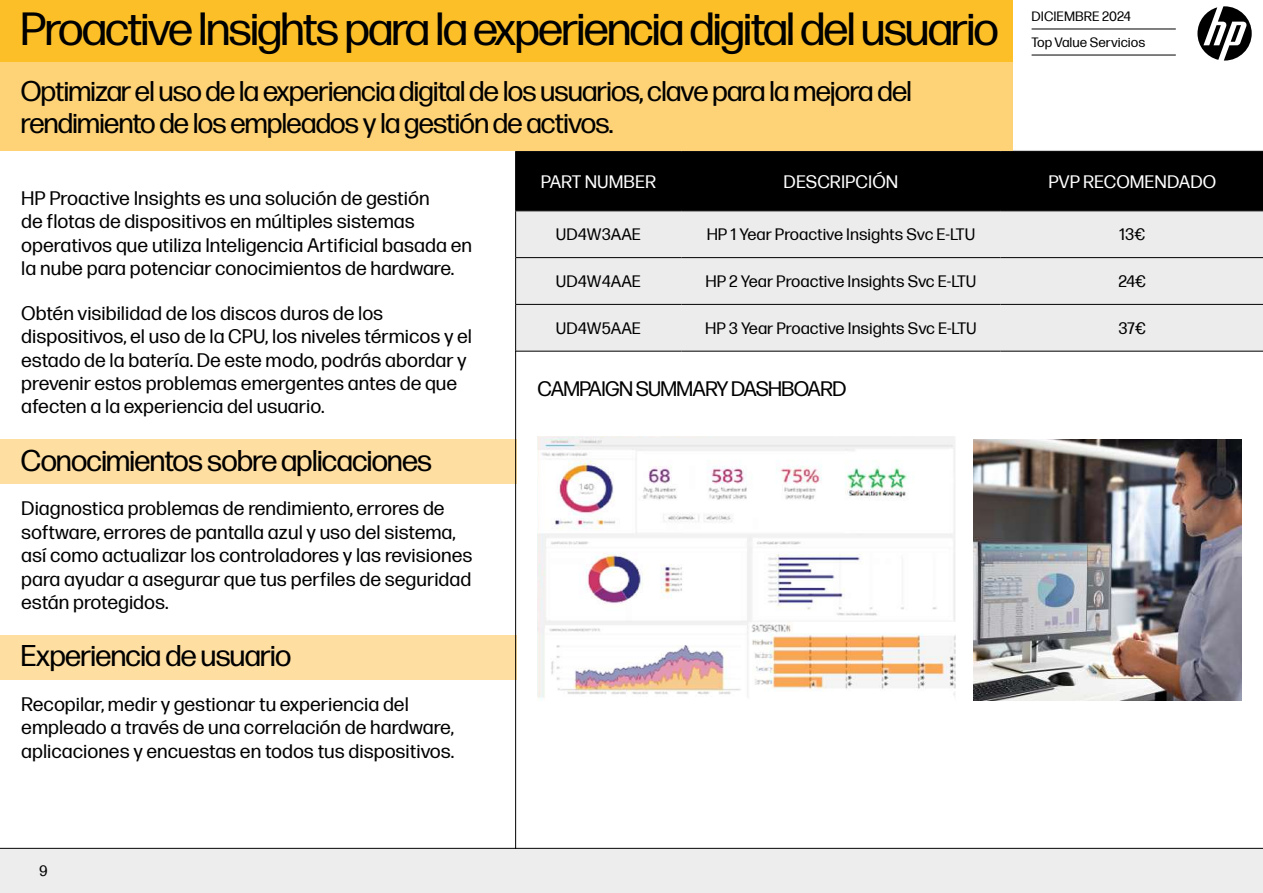
<style>
.page{position:relative;width:1263px;height:893px;background:#fff}
.page>*{position:absolute;margin:0;border:0;box-sizing:border-box;transform-origin:0 0}
.t1{font:46.5px "Forma DJR Display";letter-spacing:-.01em;color:#000}
.t2{font:30px "Forma DJR Display";color:#000}
.t3{font:28.5px/31.5px "Forma DJR Display";color:#000}
.t4{font:21px "Forma DJR Display";color:#000}
.t5{font:19.5px/23.4px "Forma DJR Micro";color:#000}
.t6{font:18px "Forma DJR Micro";color:#fff}
.t7{font:16.5px "Forma DJR Micro";color:#000}
.t8{font:15px "Forma DJR Micro";color:#000}
.t9{font:13.5px/26.1px "Forma DJR Micro";color:#000}
</style>
<div class="page">
<div style="left:516px;top:152px;width:747px;height:58px;background:#000"></div>
<div style="left:516px;top:211px;width:747px;height:140px;background:#ececec"></div>
<hr style="left:515px;top:151px;width:166px;height:1px;background:#000">
<hr style="left:515px;top:152px;width:1px;height:58px;background:#000">
<hr style="left:681px;top:151px;width:319px;height:1px;background:#000">
<hr style="left:1000px;top:151px;width:263px;height:1px;background:#000">
<hr style="left:515px;top:210px;width:166px;height:1px;background:#000">
<hr style="left:515px;top:211px;width:1px;height:46px;background:#000">
<hr style="left:681px;top:210px;width:319px;height:1px;background:#000">
<hr style="left:1000px;top:210px;width:263px;height:1px;background:#000">
<hr style="left:515px;top:257px;width:166px;height:1px;background:#000">
<hr style="left:515px;top:258px;width:1px;height:46px;background:#000">
<hr style="left:681px;top:257px;width:319px;height:1px;background:#000">
<hr style="left:1000px;top:257px;width:263px;height:1px;background:#000">
<hr style="left:515px;top:304px;width:166px;height:1px;background:#000">
<hr style="left:515px;top:305px;width:1px;height:46px;background:#000">
<hr style="left:681px;top:304px;width:319px;height:1px;background:#000">
<hr style="left:1000px;top:304px;width:263px;height:1px;background:#000">
<hr style="left:515px;top:351px;width:166px;height:1px;background:#000">
<hr style="left:681px;top:351px;width:319px;height:1px;background:#000">
<hr style="left:1000px;top:351px;width:263px;height:1px;background:#000">
<svg style="left:1197px;top:6px;width:55px;height:55px"></svg>
<hr style="left:1031px;top:29px;width:145px;height:1px;background:#000">
<hr style="left:1031px;top:55px;width:145px;height:1px;background:#000">
<div style="left:0;top:439px;width:516px;height:45px;background:#ffdfa1"></div>
<div style="left:0;top:635px;width:516px;height:44px;background:#ffdfa1"></div>
<div style="left:0;top:62px;width:1012px;height:89px;background:#fed276"></div>
<img style="left:974px;top:439px;width:268px;height:262px">
<div style="left:0;top:0;width:1012px;height:62px;background:#fcbf28"></div>
<img style="left:538px;top:437px;width:417px;height:264px">
<hr style="left:515px;top:351px;width:1px;height:538px;background:#000">
<div style="left:0;top:849px;width:1263px;height:44px;background:#eeeded"></div>
<hr style="left:0;top:848px;width:1263px;height:1px;background:#000">
<h1 class="t1" style="left:21px;top:-3px;width:526px">El c m no a la ge tión de la IT</h1>
<p class="t9" style="left:1031px;top:2px;width:115px">DICIEMBRE 2024<br>Top Value Servicios</p>
<h3 class="t3" style="left:21px;top:74px;width:892px">Optimizar el uso de la experiencia digital de los usuarios, clave para la mejora del rendimiento de los empleados y la gestión de activos.</h3>
<h1 class="t1" style="left:21px;top:-3px;width:978px">Proactive Insights para la experiencia digital del usuario</h1>
<p class="t5" style="left:21px;top:185px;width:452px">HP Proactive Insights es una solución de gestión<br>de flotas de dispositivos en múltiples sistemas operativos que utiliza Inteligencia Artificial basada en la nube para potenciar conocimientos de hardware.</p>
<p class="t5" style="left:21px;top:300px;width:452px">Obtén visibilidad de los discos duros de los dispositivos, el uso de la CPU, los niveles térmicos y el estado de la batería. De este modo, podrás abordar y prevenir estos problemas emergentes antes de que afecten a la experiencia del usuario.</p>
<h2 class="t2" style="left:21px;top:439px;width:412px">Conocimientos sobre aplicaciones</h2>
<p class="t5" style="left:21px;top:495px;width:453px">Diagnostica problemas de rendimiento, errores de software, errores de pantalla azul y uso del sistema, así como actualizar los controladores y las revisiones para ayudar a asegurar que tus perfiles de seguridad están protegidos.</p>
<h2 class="t2" style="left:21px;top:635px;width:271px">Experiencia de usuario</h2>
<p class="t5" style="left:21px;top:691px;width:435px">Recopilar, medir y gestionar tu experiencia del empleado a través de una correlación de hardware, aplicaciones y encuestas en todos tus dispositivos.</p>
<p class="t8" style="left:39px;top:860px;width:10px">9</p>
<p class="t6" style="left:541px;top:169px;width:117px">PART NUMBER</p>
<p class="t6" style="left:784px;top:169px;width:116px">DESCRIPCIÓN</p>
<p class="t6" style="left:1048px;top:169px;width:169px">PVP RECOMENDADO</p>
<p class="t7" style="left:556px;top:223px;width:87px">UD4W3AAE</p>
<p class="t7" style="left:707px;top:223px;width:270px">HP 1 Year Proactive Insights Svc E-LTU</p>
<p class="t7" style="left:1119px;top:223px;width:28px">13€</p>
<p class="t7" style="left:556px;top:270px;width:87px">UD4W4AAE</p>
<p class="t7" style="left:705px;top:270px;width:273px">HP 2 Year Proactive Insights Svc E-LTU</p>
<p class="t7" style="left:1118px;top:270px;width:29px">24€</p>
<p class="t7" style="left:556px;top:316px;width:87px">UD4W5AAE</p>
<p class="t7" style="left:705px;top:316px;width:273px">HP 3 Year Proactive Insights Svc E-LTU</p>
<p class="t7" style="left:1118px;top:316px;width:29px">37€</p>
<p class="t4" style="left:538px;top:374px;width:310px">CAMPAIGN SUMMARY DASHBOARD</p>
</div>
